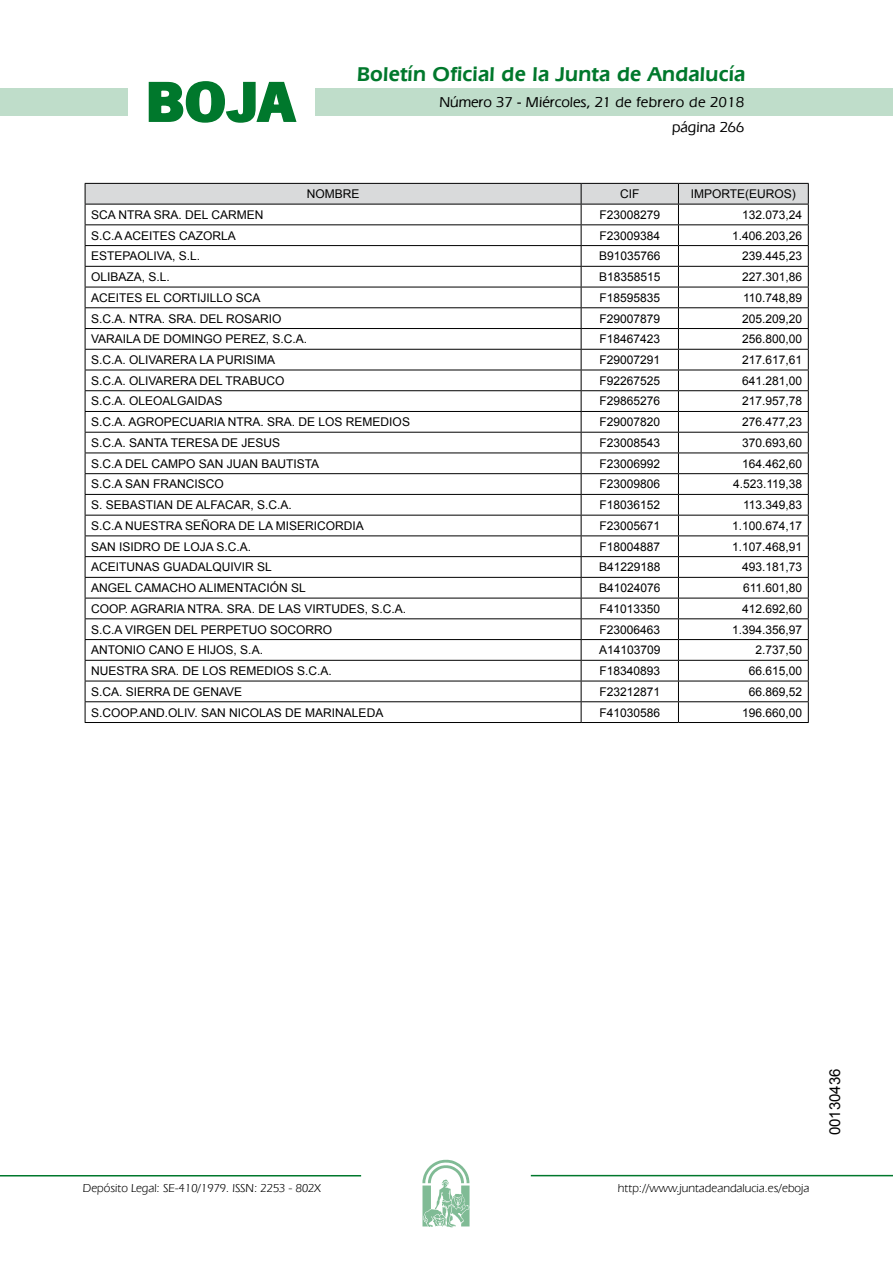
<style>
.page{position:relative;width:893px;height:1263px;background:#fff}
.page>*{position:absolute;margin:0;border:0;box-sizing:border-box;transform-origin:0 0}
.t1{font:700 57.75px "News Got T";color:#00782c;scale:1.14 1}
.t2{font:600 21px "Eras IT Cby BT";letter-spacing:.01em;color:#00782c}
.t3{font:500 15px/24.5px "Eras IT Cby BT";color:#000;text-align:right}
.t4{font:15px "Arial";color:#000}
.t5{font:12px "Arial";color:#000}
.t6{font:12px "Eras IT Cby BT";color:#000}
</style>
<div class="page">
<div style="left:315px;top:88px;width:577px;height:28px;background:#bfddca"></div>
<div style="left:0;top:88px;width:128px;height:28px;background:#bfddca"></div>
<hr style="left:0;top:1175px;width:361px;height:2px;background:#00782c">
<svg style="left:422px;top:1159px;width:47px;height:68px"></svg>
<hr style="left:531px;top:1175px;width:361px;height:1px;background:#00782c">
<svg style="left:148px;top:81px;width:149px;height:42px"></svg>
<svg style="left:85px;top:183px;width:723px;height:539px"></svg>
<hr style="left:85px;top:722px;width:496px;height:1px;background:#000">
<hr style="left:581px;top:722px;width:97px;height:1px;background:#000">
<hr style="left:678px;top:722px;width:130px;height:1px;background:#000">
<h1 class="t1" style="left:145px;top:68px;width:133px">BOJA</h1>
<h2 class="t2" style="left:357px;top:62px;width:390px">Boletín Oficial de la Junta de Andalucía</h2>
<p class="t3" style="left:439px;top:90px;width:306px">Número 37 - Miércoles, 21 de febrero de 2018 página 266</p>
<p class="t5" style="left:307px;top:186px;width:54px">NOMBRE</p>
<p class="t5" style="left:620px;top:186px;width:21px">CIF</p>
<p class="t5" style="left:690px;top:186px;width:107px">IMPORTE(EUROS)</p>
<p class="t5" style="left:91px;top:207px;width:174px">SCA NTRA SRA. DEL CARMEN</p>
<p class="t5" style="left:599px;top:207px;width:62px">F23008279</p>
<p class="t5" style="left:742px;top:207px;width:62px">132.073,24</p>
<p class="t5" style="left:91px;top:228px;width:146px">S.C.A ACEITES CAZORLA</p>
<p class="t5" style="left:599px;top:228px;width:62px">F23009384</p>
<p class="t5" style="left:732px;top:228px;width:72px">1.406.203,26</p>
<p class="t5" style="left:91px;top:248px;width:110px">ESTEPAOLIVA, S.L.</p>
<p class="t5" style="left:599px;top:248px;width:63px">B91035766</p>
<p class="t5" style="left:742px;top:248px;width:62px">239.445,23</p>
<p class="t5" style="left:91px;top:269px;width:80px">OLIBAZA, S.L.</p>
<p class="t5" style="left:599px;top:269px;width:63px">B18358515</p>
<p class="t5" style="left:742px;top:269px;width:62px">227.301,86</p>
<p class="t5" style="left:91px;top:290px;width:171px">ACEITES EL CORTIJILLO SCA</p>
<p class="t5" style="left:599px;top:290px;width:62px">F18595835</p>
<p class="t5" style="left:743px;top:290px;width:61px">110.748,89</p>
<p class="t5" style="left:91px;top:310px;width:192px">S.C.A. NTRA. SRA. DEL ROSARIO</p>
<p class="t5" style="left:599px;top:310px;width:62px">F29007879</p>
<p class="t5" style="left:742px;top:310px;width:62px">205.209,20</p>
<p class="t5" style="left:91px;top:331px;width:217px">VARAILA DE DOMINGO PEREZ, S.C.A.</p>
<p class="t5" style="left:599px;top:331px;width:62px">F18467423</p>
<p class="t5" style="left:742px;top:331px;width:62px">256.800,00</p>
<p class="t5" style="left:91px;top:352px;width:185px">S.C.A. OLIVARERA LA PURISIMA</p>
<p class="t5" style="left:599px;top:352px;width:62px">F29007291</p>
<p class="t5" style="left:742px;top:352px;width:62px">217.617,61</p>
<p class="t5" style="left:91px;top:373px;width:195px">S.C.A. OLIVARERA DEL TRABUCO</p>
<p class="t5" style="left:599px;top:373px;width:62px">F92267525</p>
<p class="t5" style="left:742px;top:373px;width:62px">641.281,00</p>
<p class="t5" style="left:91px;top:393px;width:133px">S.C.A. OLEOALGAIDAS</p>
<p class="t5" style="left:599px;top:393px;width:62px">F29865276</p>
<p class="t5" style="left:742px;top:393px;width:62px">217.957,78</p>
<p class="t5" style="left:91px;top:414px;width:320px">S.C.A. AGROPECUARIA NTRA. SRA. DE LOS REMEDIOS</p>
<p class="t5" style="left:599px;top:414px;width:62px">F29007820</p>
<p class="t5" style="left:742px;top:414px;width:62px">276.477,23</p>
<p class="t5" style="left:91px;top:435px;width:190px">S.C.A. SANTA TERESA DE JESUS</p>
<p class="t5" style="left:599px;top:435px;width:62px">F23008543</p>
<p class="t5" style="left:742px;top:435px;width:62px">370.693,60</p>
<p class="t5" style="left:91px;top:456px;width:230px">S.C.A DEL CAMPO SAN JUAN BAUTISTA</p>
<p class="t5" style="left:599px;top:456px;width:62px">F23006992</p>
<p class="t5" style="left:742px;top:456px;width:62px">164.462,60</p>
<p class="t5" style="left:91px;top:476px;width:134px">S.C.A SAN FRANCISCO</p>
<p class="t5" style="left:599px;top:476px;width:62px">F23009806</p>
<p class="t5" style="left:733px;top:476px;width:71px">4.523.119,38</p>
<p class="t5" style="left:91px;top:497px;width:202px">S. SEBASTIAN DE ALFACAR, S.C.A.</p>
<p class="t5" style="left:599px;top:497px;width:62px">F18036152</p>
<p class="t5" style="left:743px;top:497px;width:61px">113.349,83</p>
<p class="t5" style="left:91px;top:518px;width:274px">S.C.A NUESTRA SEÑORA DE LA MISERICORDIA</p>
<p class="t5" style="left:599px;top:518px;width:62px">F23005671</p>
<p class="t5" style="left:732px;top:518px;width:72px">1.100.674,17</p>
<p class="t5" style="left:91px;top:539px;width:162px">SAN ISIDRO DE LOJA S.C.A.</p>
<p class="t5" style="left:599px;top:539px;width:62px">F18004887</p>
<p class="t5" style="left:732px;top:539px;width:72px">1.107.468,91</p>
<p class="t5" style="left:91px;top:559px;width:182px">ACEITUNAS GUADALQUIVIR SL</p>
<p class="t5" style="left:599px;top:559px;width:63px">B41229188</p>
<p class="t5" style="left:742px;top:559px;width:62px">493.181,73</p>
<p class="t5" style="left:91px;top:580px;width:216px">ANGEL CAMACHO ALIMENTACIÓN SL</p>
<p class="t5" style="left:599px;top:580px;width:63px">B41024076</p>
<p class="t5" style="left:743px;top:580px;width:61px">611.601,80</p>
<p class="t5" style="left:91px;top:601px;width:316px">COOP. AGRARIA NTRA. SRA. DE LAS VIRTUDES, S.C.A.</p>
<p class="t5" style="left:599px;top:601px;width:62px">F41013350</p>
<p class="t5" style="left:742px;top:601px;width:62px">412.692,60</p>
<p class="t5" style="left:91px;top:622px;width:242px">S.C.A VIRGEN DEL PERPETUO SOCORRO</p>
<p class="t5" style="left:599px;top:622px;width:62px">F23006463</p>
<p class="t5" style="left:732px;top:622px;width:72px">1.394.356,97</p>
<p class="t5" style="left:91px;top:642px;width:173px">ANTONIO CANO E HIJOS, S.A.</p>
<p class="t5" style="left:599px;top:642px;width:63px">A14103709</p>
<p class="t5" style="left:755px;top:642px;width:48px">2.737,50</p>
<p class="t5" style="left:91px;top:663px;width:242px">NUESTRA SRA. DE LOS REMEDIOS S.C.A.</p>
<p class="t5" style="left:599px;top:663px;width:62px">F18340893</p>
<p class="t5" style="left:748px;top:663px;width:55px">66.615,00</p>
<p class="t5" style="left:91px;top:684px;width:153px">S.CA. SIERRA DE GENAVE</p>
<p class="t5" style="left:599px;top:684px;width:62px">F23212871</p>
<p class="t5" style="left:748px;top:684px;width:55px">66.869,52</p>
<p class="t5" style="left:91px;top:704px;width:294px">S.COOP.AND.OLIV. SAN NICOLAS DE MARINALEDA</p>
<p class="t5" style="left:599px;top:704px;width:62px">F41030586</p>
<p class="t5" style="left:742px;top:704px;width:62px">196.660,00</p>
<p class="t6" style="left:83px;top:1181px;width:239px">Depósito Legal: SE-410/1979. ISSN: 2253 - 802X</p>
<p class="t6" style="left:618px;top:1181px;width:193px">http://www.juntadeandalucia.es/eboja</p>
<p class="t4" style="left:825px;top:1135px;width:68px;rotate:-90deg">00130436</p>
</div>
